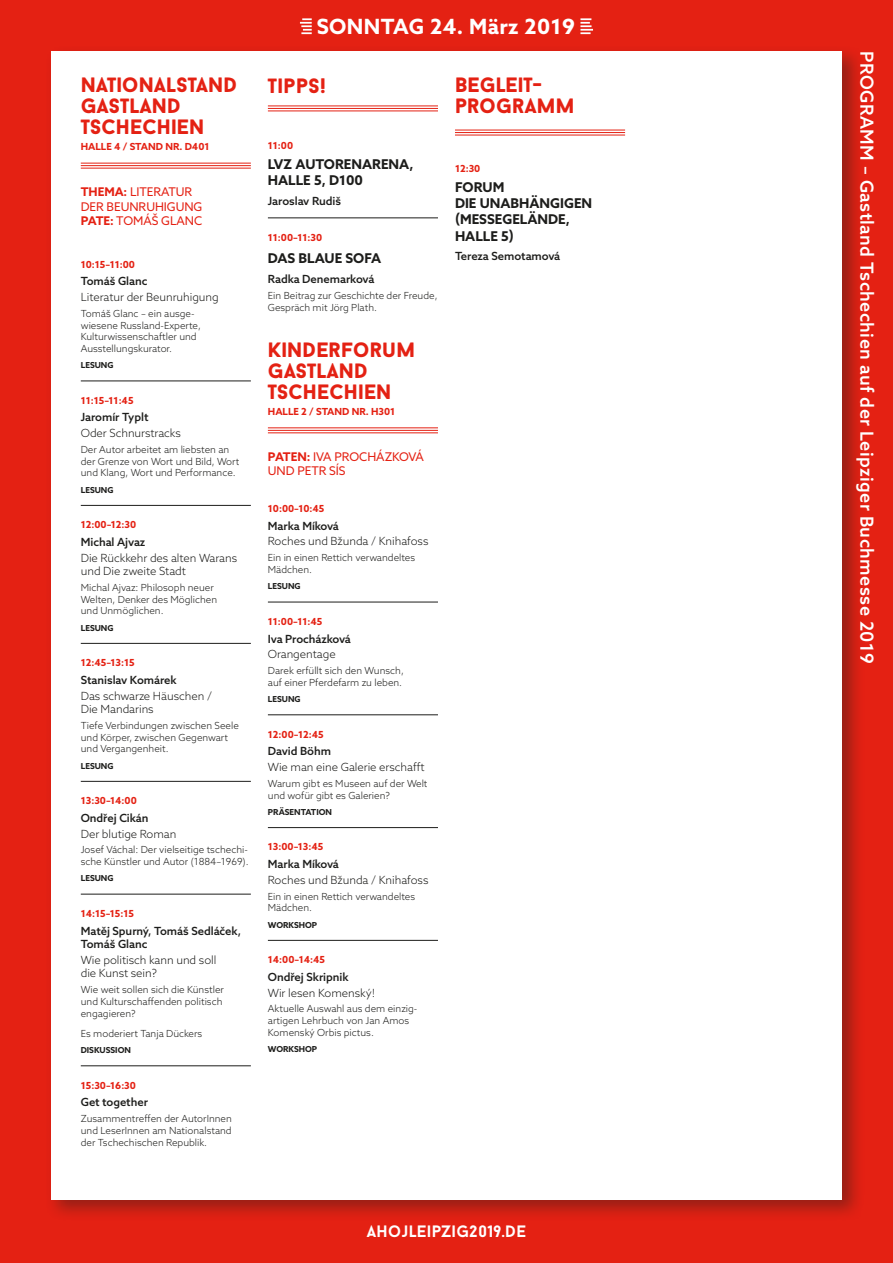
<style>
.page{position:relative;width:893px;height:1263px;background:#e42113}
.page>*{position:absolute;margin:0;border:0;box-sizing:border-box;transform-origin:0 0}
.t1{font:900 21px/21px "Baron Neue";letter-spacing:-.005em;color:#e42113}
.t2{font:700 21px "Azo Sans";letter-spacing:.02em;color:#fff}
.t3{font:500 18px "Azo Sans";letter-spacing:.02em;color:#fff}
.t4{font:700 16.5px "Baron Neue";letter-spacing:.02em;color:#fff}
.t5{font:700 13.5px/16.2px "Azo Sans";color:#1d1d1b}
.t6{font:12px/14.4px "Azo Sans";letter-spacing:-.005em;color:#e42113}
.t7{font:300 11.25px/13.5px "Azo Sans";letter-spacing:-.005em;color:#1d1d1b}
.t8{font:500 11.25px/13.5px "Azo Sans";letter-spacing:-.005em;color:#1d1d1b}
.t9{font:300 9.75px/11.7px "Azo Sans";color:#1d1d1b}
.t10{font:700 9.75px "Azo Sans";color:#e42113}
.t11{font:700 8.25px "Azo Sans";color:#1d1d1b}
.s1{font-weight:700}
</style>
<div class="page">
<div style="left:45px;top:45px;width:819px;height:1177px;background:#1d1d1b;opacity:.4"></div>
<div style="left:51px;top:51px;width:791px;height:1148px;background:#fff"></div>
<svg style="left:300px;top:18px;width:12px;height:16px"></svg>
<svg style="left:580px;top:18px;width:13px;height:16px"></svg>
<hr style="left:81px;top:163px;width:170px;height:1px;background:#e42113">
<hr style="left:81px;top:165px;width:170px;height:1px;background:#e42113">
<hr style="left:81px;top:168px;width:170px;height:1px;background:#e42113">
<hr style="left:81px;top:380px;width:170px;height:1px;background:#1d1d1b">
<hr style="left:81px;top:505px;width:170px;height:1px;background:#1d1d1b">
<hr style="left:81px;top:643px;width:170px;height:1px;background:#1d1d1b">
<hr style="left:81px;top:781px;width:170px;height:1px;background:#1d1d1b">
<hr style="left:81px;top:894px;width:170px;height:1px;background:#1d1d1b">
<hr style="left:81px;top:1065px;width:170px;height:1px;background:#1d1d1b">
<hr style="left:268px;top:105px;width:170px;height:1px;background:#e42113">
<hr style="left:268px;top:108px;width:170px;height:1px;background:#e42113">
<hr style="left:268px;top:110px;width:170px;height:1px;background:#e42113">
<hr style="left:268px;top:217px;width:170px;height:1px;background:#1d1d1b">
<hr style="left:268px;top:427px;width:170px;height:1px;background:#e42113">
<hr style="left:268px;top:430px;width:170px;height:1px;background:#e42113">
<hr style="left:268px;top:432px;width:170px;height:1px;background:#e42113">
<hr style="left:268px;top:602px;width:170px;height:1px;background:#1d1d1b">
<hr style="left:268px;top:714px;width:170px;height:1px;background:#1d1d1b">
<hr style="left:268px;top:827px;width:170px;height:1px;background:#1d1d1b">
<hr style="left:268px;top:940px;width:170px;height:1px;background:#1d1d1b">
<hr style="left:455px;top:130px;width:170px;height:1px;background:#e42113">
<hr style="left:455px;top:132px;width:170px;height:1px;background:#e42113">
<hr style="left:455px;top:135px;width:170px;height:1px;background:#e42113">
<h1 class="t1" style="left:81px;top:74px;width:158px">NATIONALSTAND<br>GASTLAND<br>TSCHECHIEN</h1>
<p class="t10" style="left:81px;top:140px;width:130px">HALLE 4 / STAND NR. D401</p>
<p class="t6" style="left:81px;top:185px;width:123px"><span class="s1">THEMA:</span> LITERATUR<br>DER BEUNRUHIGUNG<br><span class="s1">PATE:</span> TOMÁŠ GLANC</p>
<p class="t10" style="left:81px;top:258px;width:56px">10:15–11:00</p>
<p class="t8" style="left:81px;top:274px;width:68px">Tomáš Glanc</p>
<p class="t7" style="left:81px;top:290px;width:140px">Literatur der Beunruhigung</p>
<p class="t9" style="left:81px;top:307px;width:122px">Tomáš Glanc – ein ausge&shy;wiesene Russland-Experte,<br>Kulturwissenschaftler und<br>Ausstellungskurator.</p>
<p class="t11" style="left:81px;top:360px;width:34px">LESUNG</p>
<p class="t10" style="left:81px;top:394px;width:54px">11:15–11:45</p>
<p class="t8" style="left:81px;top:410px;width:69px">Jaromír Typlt</p>
<p class="t7" style="left:81px;top:426px;width:102px">Oder Schnurstracks</p>
<p class="t9" style="left:81px;top:444px;width:160px">Der Autor arbeitet am liebsten an der Grenze von Wort und Bild, Wort und Klang, Wort und Performance.</p>
<p class="t11" style="left:81px;top:484px;width:34px">LESUNG</p>
<p class="t10" style="left:81px;top:518px;width:57px">12:00–12:30</p>
<p class="t8" style="left:81px;top:535px;width:66px">Michal Ajvaz</p>
<p class="t7" style="left:81px;top:551px;width:158px">Die Rückkehr des alten Warans und Die zweite Stadt</p>
<p class="t9" style="left:81px;top:582px;width:138px">Michal Ajvaz: Philosoph neuer<br>Welten, Denker des Möglichen und Unmöglichen.</p>
<p class="t11" style="left:81px;top:622px;width:34px">LESUNG</p>
<p class="t10" style="left:81px;top:656px;width:55px">12:45–13:15</p>
<p class="t8" style="left:81px;top:673px;width:97px">Stanislav Komárek</p>
<p class="t7" style="left:81px;top:689px;width:133px">Das schwarze Häuschen /<br>Die Mandarins</p>
<p class="t9" style="left:81px;top:719px;width:160px">Tiefe Verbindungen zwischen Seele und Körper, zwischen Gegenwart und Vergangenheit.</p>
<p class="t11" style="left:81px;top:760px;width:34px">LESUNG</p>
<p class="t10" style="left:81px;top:794px;width:58px">13:30–14:00</p>
<p class="t8" style="left:81px;top:811px;width:69px">Ondřej Cikán</p>
<p class="t7" style="left:81px;top:827px;width:97px">Der blutige Roman</p>
<p class="t9" style="left:81px;top:844px;width:169px">Josef Váchal: Der vielseitige tschechi&shy;sche Künstler und Autor (1884–1969).</p>
<p class="t11" style="left:81px;top:873px;width:34px">LESUNG</p>
<p class="t10" style="left:81px;top:907px;width:55px">14:15–15:15</p>
<p class="t8" style="left:81px;top:924px;width:162px">Matěj Spurný, Tomáš Sedláček,<br>Tomáš Glanc</p>
<p class="t7" style="left:81px;top:953px;width:137px">Wie politisch kann und soll die Kunst sein?</p>
<p class="t9" style="left:81px;top:984px;width:145px">Wie weit sollen sich die Künstler und Kulturschaffenden politisch engagieren?</p>
<p class="t9" style="left:81px;top:1027px;width:123px">Es moderiert Tanja Dückers</p>
<p class="t11" style="left:81px;top:1045px;width:52px">DISKUSSION</p>
<p class="t10" style="left:81px;top:1079px;width:57px">15:30–16:30</p>
<p class="t8" style="left:81px;top:1095px;width:69px">Get together</p>
<p class="t9" style="left:81px;top:1113px;width:153px;text-align:justify">Zusammentreffen der AutorInnen und LeserInnen am Nationalstand der Tschechischen Republik.</p>
<h1 class="t2" style="left:317px;top:12px;width:260px">SONNTAG 24. März 2019</h1>
<h1 class="t1" style="left:268px;top:75px;width:59px">TIPPS!</h1>
<p class="t10" style="left:268px;top:139px;width:27px">11:00</p>
<h3 class="t5" style="left:268px;top:156px;width:147px">LVZ AUTORENARENA,<br>HALLE 5, D100</h3>
<p class="t8" style="left:268px;top:194px;width:75px">Jaroslav Rudiš</p>
<p class="t10" style="left:268px;top:231px;width:56px">11:00–11:30</p>
<h3 class="t5" style="left:268px;top:250px;width:115px">DAS BLAUE SOFA</h3>
<p class="t8" style="left:268px;top:272px;width:108px">Radka Denemarková</p>
<p class="t9" style="left:268px;top:290px;width:171px">Ein Beitrag zur Geschichte der Freude,<br>Gespräch mit Jörg Plath.</p>
<h1 class="t1" style="left:268px;top:339px;width:149px">KINDERFORUM<br>GASTLAND<br>TSCHECHIEN</h1>
<p class="t10" style="left:268px;top:405px;width:129px">HALLE 2 / STAND NR. H301</p>
<p class="t6" style="left:268px;top:449px;width:158px"><span class="s1">PATEN:</span> IVA PROCHÁZKOVÁ<br>UND PETR SÍS</p>
<p class="t10" style="left:268px;top:502px;width:58px">10:00–10:45</p>
<p class="t8" style="left:268px;top:519px;width:73px">Marka Míková</p>
<p class="t7" style="left:268px;top:534px;width:162px">Roches und Bžunda / Knihafoss</p>
<p class="t9" style="left:268px;top:552px;width:149px">Ein in einen Rettich verwandeltes<br>Mädchen.</p>
<p class="t11" style="left:268px;top:581px;width:34px">LESUNG</p>
<p class="t10" style="left:268px;top:615px;width:56px">11:00–11:45</p>
<p class="t8" style="left:268px;top:632px;width:85px">Iva Procházková</p>
<p class="t7" style="left:268px;top:647px;width:69px">Orangentage</p>
<p class="t9" style="left:268px;top:665px;width:138px">Darek erfüllt sich den Wunsch, auf einer Pferdefarm zu leben.</p>
<p class="t11" style="left:268px;top:694px;width:34px">LESUNG</p>
<p class="t10" style="left:268px;top:728px;width:57px">12:00–12:45</p>
<p class="t8" style="left:268px;top:744px;width:65px">David Böhm</p>
<p class="t7" style="left:268px;top:760px;width:158px">Wie man eine Galerie erschafft</p>
<p class="t9" style="left:268px;top:777px;width:161px">Warum gibt es Museen auf der Welt und wofür gibt es Galerien?</p>
<p class="t11" style="left:268px;top:806px;width:66px">PRÄSENTATION</p>
<p class="t10" style="left:268px;top:840px;width:57px">13:00–13:45</p>
<p class="t8" style="left:268px;top:857px;width:73px">Marka Míková</p>
<p class="t7" style="left:268px;top:873px;width:162px">Roches und Bžunda / Knihafoss</p>
<p class="t9" style="left:268px;top:890px;width:149px">Ein in einen Rettich verwandeltes<br>Mädchen.</p>
<p class="t11" style="left:268px;top:919px;width:51px">WORKSHOP</p>
<p class="t10" style="left:268px;top:953px;width:59px">14:00–14:45</p>
<p class="t8" style="left:268px;top:970px;width:82px">Ondřej Skripnik</p>
<p class="t7" style="left:268px;top:986px;width:109px">Wir lesen Komenský!</p>
<p class="t9" style="left:268px;top:1003px;width:151px">Aktuelle Auswahl aus dem einzig&shy;artigen Lehrbuch von Jan Amos<br>Komenský Orbis pictus.</p>
<p class="t11" style="left:268px;top:1044px;width:51px">WORKSHOP</p>
<h1 class="t1" style="left:455px;top:74px;width:122px">BEGLEIT-<br>PROGRAMM</h1>
<p class="t10" style="left:455px;top:162px;width:27px">12:30</p>
<h3 class="t5" style="left:455px;top:179px;width:139px">FORUM<br>DIE UNABHÄNGIGEN (MESSEGELÄNDE,<br>HALLE 5)</h3>
<p class="t8" style="left:455px;top:250px;width:107px">Tereza Semotamová</p>
<h3 class="t4" style="left:367px;top:1221px;width:161px">AHOJLEIPZIG2019.DE</h3>
<h2 class="t3" style="left:879px;top:51px;width:614px;rotate:90deg">PROGRAMM – Gastland Tschechien auf der Leipziger Buchmesse 2019</h2>
</div>
